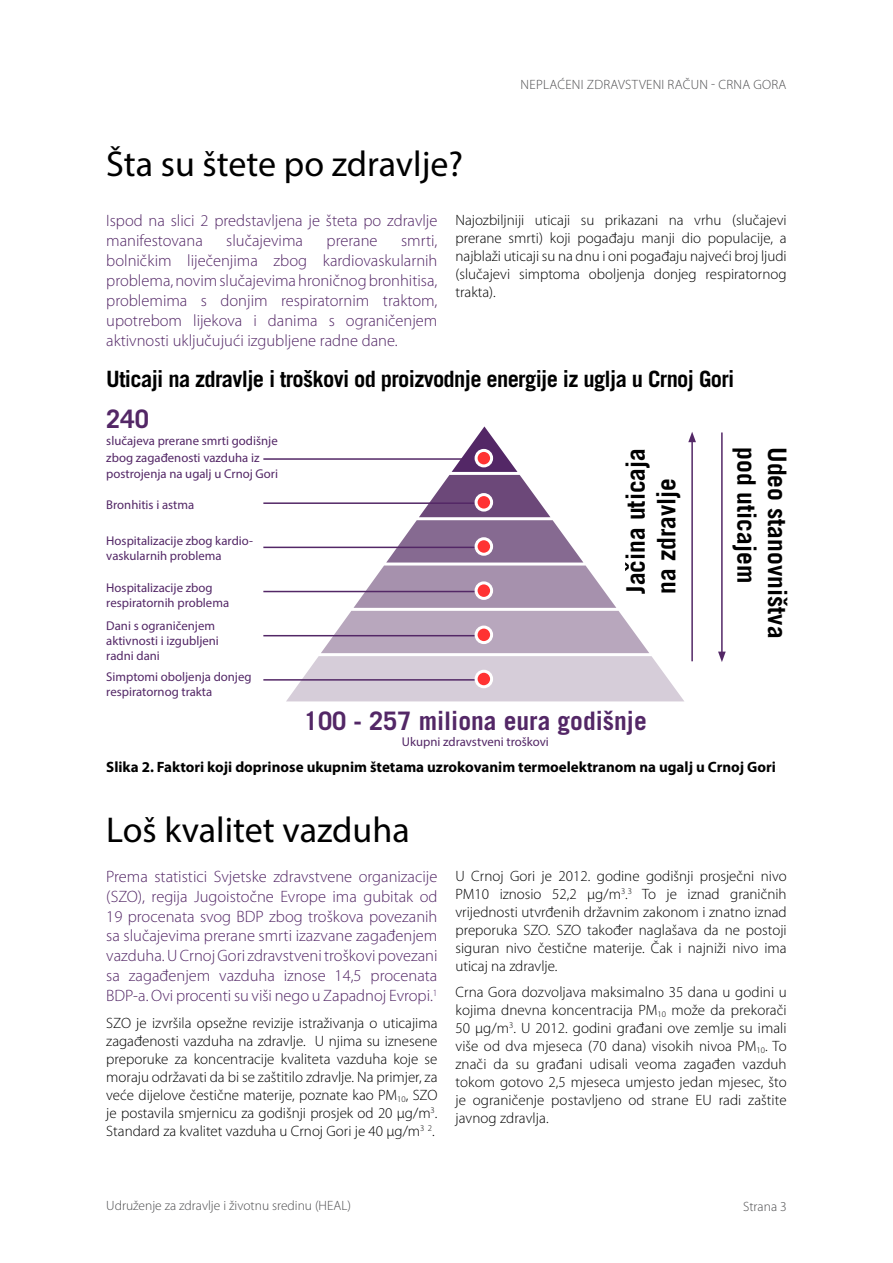
<style>
.page{position:relative;width:893px;height:1263px;background:#fff}
.page>*{position:absolute;margin:0;border:0;box-sizing:border-box;transform-origin:0 0}
.t1{font:36px "Myriad Pro";color:#000}
.t2{font:700 25.5px/30.6px "Trade Gothic LT Std";color:#000}
.t3{font:700 25.5px "Trade Gothic LT Std";color:#532766}
.t4{font:700 22.5px "Trade Gothic LT Std";letter-spacing:-.03em;color:#000}
.t5{font:300 16.5px/20px "Myriad Pro";color:#532766;text-align:justify}
.t6{font:300 15px/18px "Myriad Pro";color:#000;text-align:justify}
.t7{font:700 15px "Myriad Pro";color:#000}
.t8{font:300 13.5px "Myriad Pro";color:#4d4d4f}
.t9{font:300 13.5px "Myriad Pro";letter-spacing:.02em;color:#4d4d4f}
.t10{font:12.75px/15px "Myriad Pro";color:#532766}
</style>
<div class="page">
<hr style="left:263px;top:458px;width:218px;height:2px;background:#532766">
<hr style="left:263px;top:502px;width:218px;height:2px;background:#532766">
<hr style="left:263px;top:547px;width:218px;height:1px;background:#532766">
<hr style="left:263px;top:591px;width:218px;height:1px;background:#532766">
<hr style="left:263px;top:635px;width:218px;height:1px;background:#532766">
<hr style="left:263px;top:679px;width:218px;height:2px;background:#532766">
<hr style="left:721px;top:432px;width:2px;height:222px;background:#532766">
<svg style="left:718px;top:652px;width:8px;height:10px"></svg>
<svg style="left:286px;top:426px;width:410px;height:275px"></svg>
<h1 class="t1" style="left:106px;top:142px;width:358px">Šta su štete po zdravlje?</h1>
<p class="t9" style="left:521px;top:77px;width:267px">NEPLAĆENI ZDRAVSTVENI RAČUN - CRNA GORA</p>
<p class="t5" style="left:106px;top:211px;width:333px">Ispod na slici 2 predstavljena je šteta po zdravlje manifestovana</p>
<p class="t5" style="left:226px;top:231px;width:78px">slučajevima</p>
<p class="t5" style="left:327px;top:231px;width:53px">prerane</p>
<p class="t5" style="left:106px;top:231px;width:333px;text-indent:295px">smrti, bolničkim liječenjima zbog kardiovaskularnih problema, novim slučajevima hroničnog bronhitisa, problemima s donjim respiratornim traktom, upotrebom lijekova i danima s ograničenjem aktivnosti uključujući izgubljene radne dane.</p>
<p class="t6" style="left:455px;top:211px;width:333px">Najozbiljniji uticaji su prikazani na vrhu (slučajevi prerane smrti) koji pogađaju manji dio populacije, a najblaži uticaji su na dnu i oni pogađaju najveći broj ljudi (slučajevi simptoma oboljenja donjeg respiratornog trakta).</p>
<h3 class="t4" style="left:106px;top:365px;width:630px">Uticaji na zdravlje i troškovi od proizvodnje energije iz uglja u Crnoj Gori</h3>
<h2 class="t3" style="left:106px;top:404px;width:44px">240</h2>
<p class="t10" style="left:106px;top:432px;width:173px;line-height:16.6px">slučajeva prerane smrti godišnje zbog zagađenosti vazduha iz postrojenja na ugalj u Crnoj Gori</p>
<p class="t10" style="left:106px;top:497px;width:89px">Bronhitis i astma</p>
<p class="t10" style="left:106px;top:533px;width:148px">Hospitalizacije zbog kardio&shy;vaskularnih problema</p>
<p class="t10" style="left:106px;top:579px;width:124px">Hospitalizacije zbog respiratornih problema</p>
<p class="t10" style="left:106px;top:618px;width:114px">Dani s ograničenjem aktivnosti i izgubljeni radni dani</p>
<p class="t10" style="left:106px;top:669px;width:147px">Simptomi oboljenja donjeg respiratornog trakta</p>
<h2 class="t2" style="left:620px;top:594px;width:147px;rotate:-90deg">Jacina uticaja na zdravlje</h2>
<h2 class="t3" style="left:304px;top:705px;width:344px">100 - 257 miliona eura godišnje</h2>
<p class="t10" style="left:402px;top:734px;width:148px">Ukupni zdravstveni troškovi</p>
<h2 class="t2" style="left:762px;top:447px;width:138px;rotate:90deg">pod uticajem</h2>
<h2 class="t2" style="left:793px;top:447px;width:193px;rotate:90deg">Udeo stanovništva</h2>
<p class="t7" style="left:106px;top:758px;width:671px">Slika 2. Faktori koji doprinose ukupnim štetama uzrokovanim termoelektranom na ugalj u Crnoj Gori</p>
<h1 class="t1" style="left:106px;top:808px;width:305px">Loš kvalitet vazduha</h1>
<p class="t5" style="left:106px;top:866px;width:333px">Prema statistici Svjetske zdravstvene organizacije (SZO), regija Jugoistočne Evrope ima gubitak od 19 procenata svog BDP zbog troškova povezanih sa slučajevima prerane smrti izazvane zagađenjem vazduha. U Crnoj Gori zdravstveni troškovi povezani sa zagađenjem vazduha iznose 14,5 procenata BDP-a. Ovi procenti su viši nego u Zapadnoj Evropi.<sup>1</sup></p>
<p class="t6" style="left:106px;top:1014px;width:333px">SZO je izvršila opsežne revizije istraživanja o uticajima zagađenosti vazduha na zdravlje. U njima su iznesene preporuke za koncentracije kvaliteta vazduha koje se moraju održavati da bi se zaštitilo zdravlje. Na primjer, za veće dijelove čestične materije, poznate kao PM<sub>10</sub>, SZO je postavila smjernicu za godišnji prosjek od 20 μg/m<sup>3</sup>.<br>Standard za kvalitet vazduha u Crnoj Gori je 40 μg/m<sup>3</sup> <sup>2</sup>.</p>
<p class="t6" style="left:455px;top:867px;width:333px">U Crnoj Gori je 2012. godine godišnji prosječni nivo PM10 iznosio 52,2 µg/m<sup>3</sup>.<sup>3</sup> To je iznad graničnih vrijednosti utvrđenih državnim zakonom i znatno iznad preporuka SZO. SZO također naglašava da ne postoji siguran nivo čestične materije. Čak i najniži nivo ima uticaj na zdravlje.</p>
<p class="t6" style="left:455px;top:983px;width:333px">Crna Gora dozvoljava maksimalno 35 dana u godini u kojima dnevna koncentracija PM<sub>10</sub> može da prekorači 50 µg/m<sup>3</sup>. U 2012. godini građani ove zemlje su imali više od dva mjeseca (70 dana) visokih nivoa PM<sub>10</sub>. To znači da su građani udisali veoma zagađen vazduh tokom gotovo 2,5 mjeseca umjesto jedan mjesec, što je ograničenje postavljeno od strane EU radi zaštite javnog zdravlja.</p>
<p class="t8" style="left:106px;top:1198px;width:246px">Udruženje za zdravlje i životnu sredinu (HEAL)</p>
<p class="t8" style="left:743px;top:1199px;width:45px">Strana 3</p>
</div>
